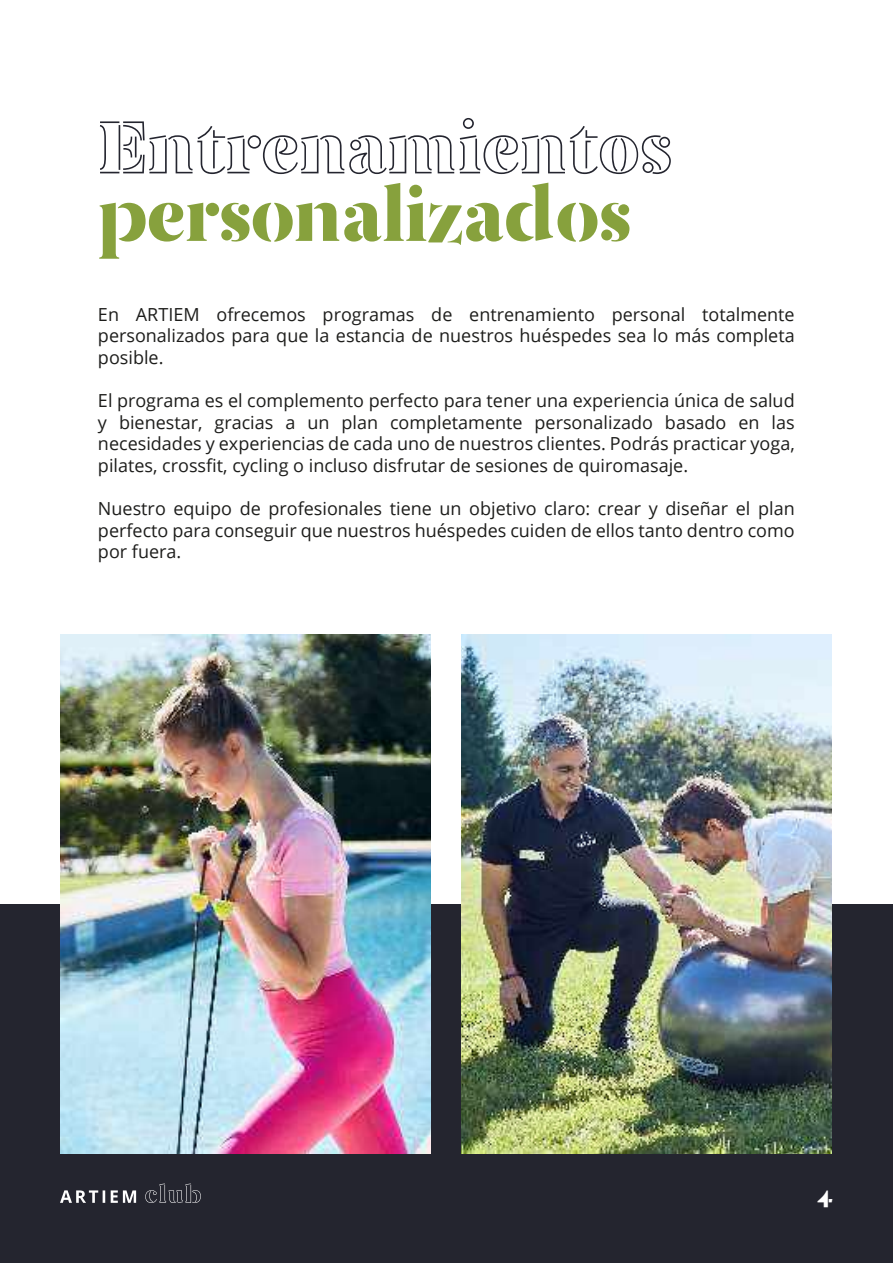
<style>
.page{position:relative;width:893px;height:1263px;background:#fff}
.page>*{position:absolute;margin:0;border:0;box-sizing:border-box;transform-origin:0 0}
.t1{font:82.5px "Artiem Outline";color:#24252f}
.t2{font:82.5px "Artiem";color:#87a13d}
.t3{font:27px "Artiem";color:#fff}
.t4{font:18px/21.6px "Open Sans";color:#1d1d1b;text-align:justify}
</style>
<div class="page">
<div style="left:0;top:905px;width:893px;height:358px;background:#24252f"></div>
<img style="left:60px;top:635px;width:370px;height:518px">
<img style="left:461px;top:635px;width:371px;height:518px">
<svg style="left:145px;top:1183px;width:56px;height:20px"></svg>
<svg style="left:60px;top:1190px;width:76px;height:13px"></svg>
<h1 class="t1" style="left:98px;top:102px;width:576px">Entrenamientos</h1>
<h1 class="t2" style="left:98px;top:172px;width:534px">personalizados</h1>
<p class="t4" style="left:98px;top:303px;width:698px">En ARTIEM ofrecemos programas de entrenamiento personal totalmente personalizados para que la estancia de nuestros huéspedes sea lo más completa posible.</p>
<p class="t4" style="left:98px;top:389px;width:698px">El programa es el complemento perfecto para tener una experiencia única de salud y bienestar, gracias a un plan completamente personalizado basado en las necesidades y experiencias de cada uno de nuestros clientes. Podrás practicar yoga, pilates, crossfit, cycling o incluso disfrutar de sesiones de quiromasaje.</p>
<p class="t4" style="left:98px;top:497px;width:698px">Nuestro equipo de profesionales tiene un objetivo claro: crear y diseñar el plan perfecto para conseguir que nuestros huéspedes cuiden de ellos tanto dentro como por fuera.</p>
<h2 class="t3" style="left:817px;top:1180px;width:17px">4</h2>
</div>
